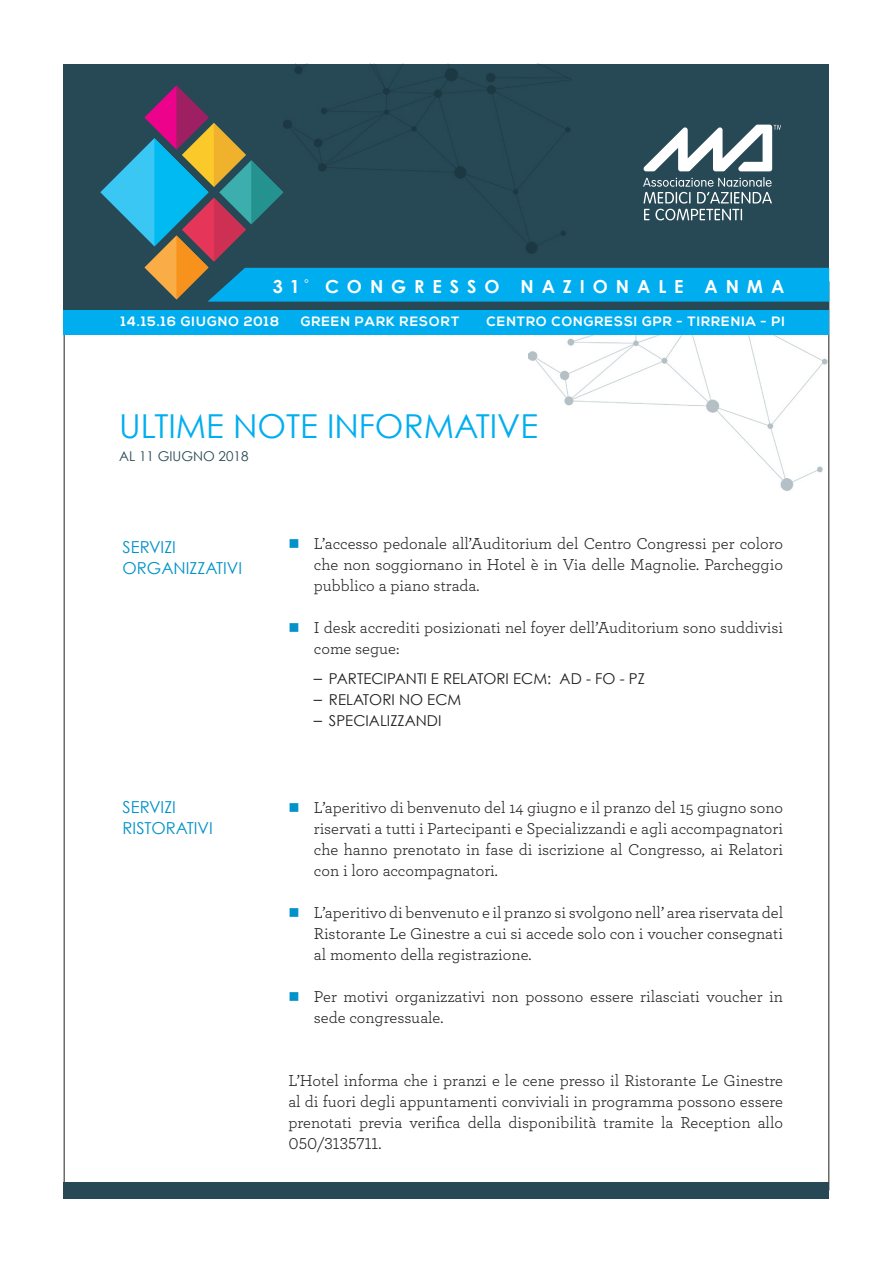
<style>
.page{position:relative;width:893px;height:1263px;background:#fff}
.page>*{position:absolute;margin:0;border:0;box-sizing:border-box;transform-origin:0 0}
.t1{font:33px "Century Gothic";color:#00aeef}
.t2{font:700 18px "Century Gothic";letter-spacing:.44em;color:#fff}
.t3{font:16.5px/21px "Archer Pro";color:#231f20;text-align:justify}
.t4{font:16.5px/21px "Century Gothic";color:#0092c8}
.t5{font:15px "Century Gothic";color:#231f20}
.t6{font:700 13.5px "Nexa";letter-spacing:.07em;color:#fff}
.t7{font:13.5px "Century Gothic";color:#274955}
.s1{color:#0092c8}
.s2{font-size:16.5px}
</style>
<div class="page">
<hr style="left:64px;top:281px;width:1px;height:909px;background:#231f20">
<img style="left:528px;top:335px;width:300px;height:156px">
<hr style="left:828px;top:281px;width:1px;height:909px;background:#231f20">
<div style="left:64px;top:64px;width:765px;height:268px;background:#274955"></div>
<svg style="left:100px;top:85px;width:729px;height:217px"></svg>
<div style="left:64px;top:310px;width:765px;height:25px;background:#00aeef"></div>
<div style="left:64px;top:1182px;width:765px;height:17px;background:#274955"></div>
<p class="t2" style="left:273px;top:273px;width:513px">31<sup>°</sup> CONGRESSO NAZIONALE ANMA</p>
<p class="t6" style="left:121px;top:314px;width:160px">14.15.16 GIUGNO 2018</p>
<p class="t6" style="left:301px;top:314px;width:160px">GREEN PARK RESORT</p>
<p class="t6" style="left:486px;top:314px;width:300px">CENTRO CONGRESSI GPR - TIRRENIA - PI</p>
<h1 class="t1" style="left:119px;top:406px;width:421px">ULTIME NOTE INFORMATIVE</h1>
<p class="t7" style="left:119px;top:448px;width:131px">AL 11 GIUGNO 2018</p>
<p class="t4" style="left:123px;top:536px;width:121px">SERVIZI<br>ORGANIZZATIVI</p>
<p class="t4" style="left:123px;top:796px;width:92px">SERVIZI<br>RISTORATIVI</p>
<p class="t3" style="left:314px;top:533px;width:471px;text-indent:-26px"><span class="s1">■</span> L’accesso pedonale all’Auditorium del Centro Congressi per coloro che non soggiornano in Hotel è in Via delle Magnolie. Parcheggio pubblico a piano strada.</p>
<p class="t3" style="left:314px;top:617px;width:471px;text-indent:-26px"><span class="s1">■</span> I desk accrediti posizionati nel foyer dell’Auditorium sono suddivisi come segue:</p>
<p class="t5" style="left:314px;top:670px;width:33px"><span class="s2">–</span> PARTE</p>
<p class="t5" style="left:371px;top:670px;width:21px">CIPANTI</p>
<p class="t5" style="left:431px;top:670px;width:31px">E RELATORI</p>
<p class="t5" style="left:513px;top:670px;width:133px">ECM: AD - FO - PZ</p>
<p class="t5" style="left:314px;top:691px;width:33px"><span class="s2">–</span> RELATORI</p>
<p class="t5" style="left:399px;top:691px;width:64px">NO ECM</p>
<p class="t5" style="left:314px;top:712px;width:60px"><span class="s2">–</span> SPECIALIZZANDI</p>
<p class="t3" style="left:314px;top:797px;width:471px;text-indent:-26px"><span class="s1">■</span> L’aperitivo di benvenuto del 14 giugno e il pranzo del 15 giugno sono riservati a tutti i Partecipanti e Specializzandi e agli accompagnatori che hanno prenotato in fase di iscrizione al Congresso, ai Relatori con i loro accompagnatori.</p>
<p class="t3" style="left:314px;top:902px;width:471px;text-indent:-26px"><span class="s1">■</span> L’aperitivo di benvenuto e il pranzo si svolgono nell’ area riservata del Ristorante Le Ginestre a cui si accede solo con i voucher consegnati al momento della registrazione.</p>
<p class="t3" style="left:314px;top:986px;width:471px;text-indent:-26px"><span class="s1">■</span> Per motivi organizzativi non possono essere rilasciati voucher in sede congressuale.</p>
<p class="t3" style="left:288px;top:1070px;width:496px">L’Hotel informa che i pranzi e le cene presso il Ristorante Le Ginestre al di fuori degli appuntamenti conviviali in programma possono essere prenotati previa verifica della disponibilità tramite la Reception allo 050/3135711.</p>
</div>
